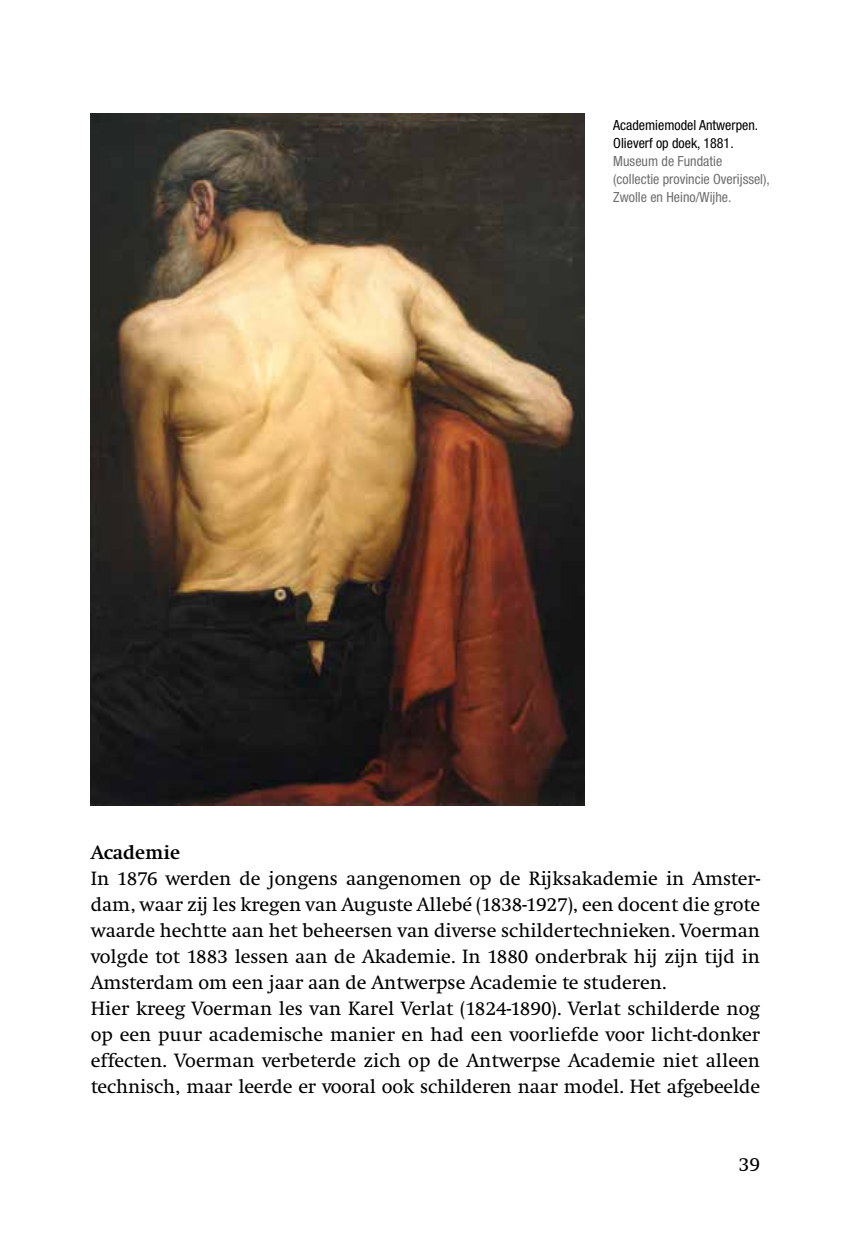
<style>
.page{position:relative;width:851px;height:1248px;background:#fff}
.page>*{position:absolute;margin:0;border:0;box-sizing:border-box;transform-origin:0 0}
.t1{font:20px/26px "Swift";letter-spacing:-.005em;color:#000}
.t2{font:700 20px "Swift";color:#000}
.t3{font:condensed 14px/18px "Helvetica Neue";color:#706f6f}
.t4{font:condensed 14px/18px "Helvetica Neue";color:#000}
</style>
<div class="page">
<img style="left:91px;top:113px;width:493px;height:692px">
<p class="t4" style="left:613px;top:116px;width:146px">Academiemodel Antwerpen.<br>Olieverf op doek, 1881.</p>
<p class="t3" style="left:613px;top:152px;width:158px">Museum de Fundatie (collectie provincie Overijssel),<br>Zwolle en Heino/Wijhe.</p>
<p class="t2" style="left:91px;top:841px;width:91px">Academie</p>
<p class="t1" style="left:91px;top:865px;width:670px">In 1876 werden de jongens aangenomen op de Rijksakademie in Amster&shy;dam, waar zij les kregen van Auguste Allebé (1838-1927), een docent die grote waarde hechtte aan het beheersen van diverse schildertechnieken. Voerman volgde tot 1883 lessen aan de Akademie. In 1880 onderbrak hij zijn tijd in Amsterdam om een jaar aan de Antwerpse Academie te studeren.<br>Hier kreeg Voerman les van Karel Verlat (1824-1890). Verlat schilderde nog op een puur academische manier en had een voorliefde voor licht-donker effecten. Voerman verbeterde zich op de Antwerpse Academie niet alleen technisch, maar leerde er vooral ook schilderen naar model. Het afgebeelde</p>
<p class="t1" style="left:738px;top:1151px;width:23px">39</p>
</div>
